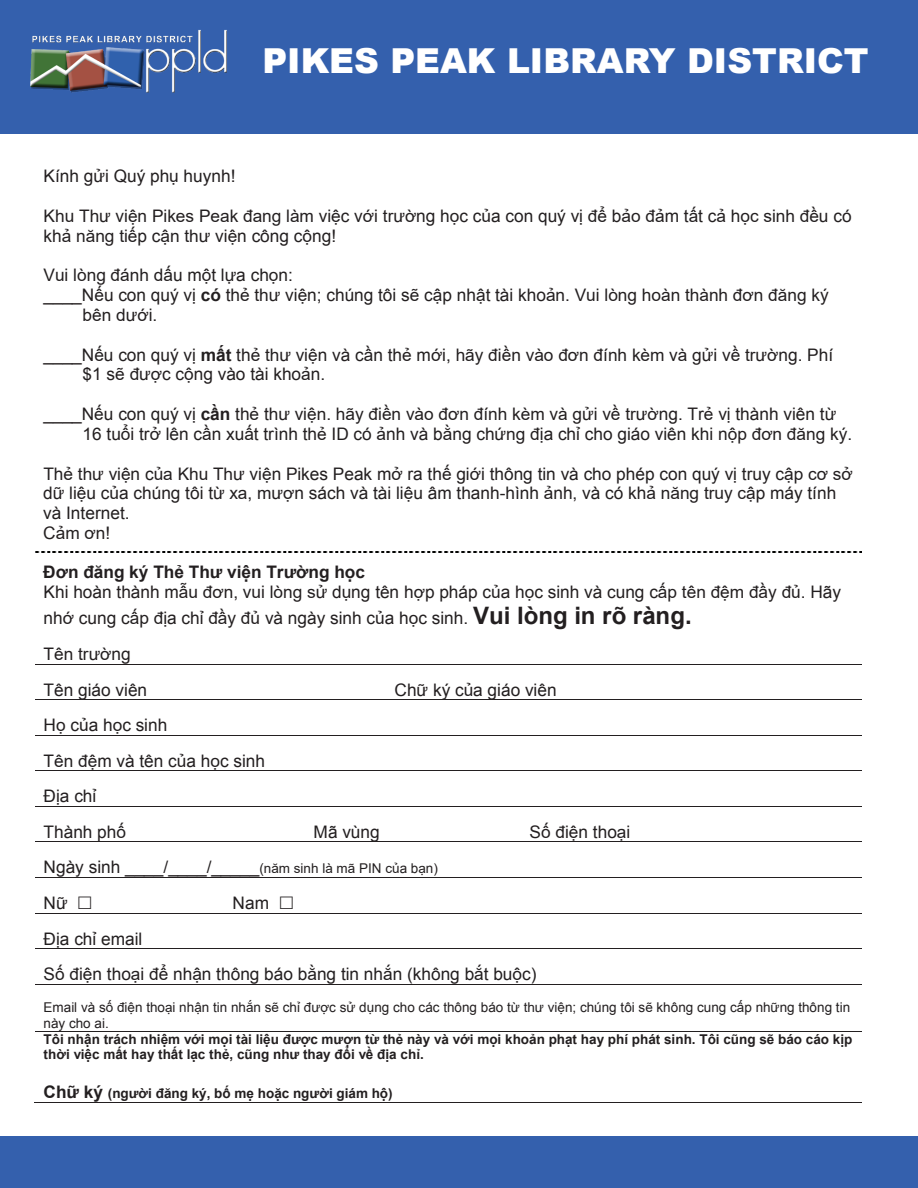
<style>
.page{position:relative;width:918px;height:1188px;background:#fff}
.page>*{position:absolute;margin:0;border:0;box-sizing:border-box;transform-origin:0 0}
.t1{font:900 34.35px "Arial";color:#fff}
.t2{font:17.25px/35.5px "Arial";color:#231f20}
.t3{font:700 17.25px "Arial";color:#231f20}
.t4{font:700 13.5px/15.5px "Arial";color:#231f20}
.t5{font:13.5px/15.5px "Arial";color:#231f20}
.s1{font-weight:700}
.s2{font-weight:700;font-size:24px}
.s3{font-size:13.5px}
.s4{font-size:17.25px}
</style>
<div class="page">
<div style="left:0;top:0;width:918px;height:134px;background:#3460ad"></div>
<img style="left:30px;top:29px;width:197px;height:64px">
<div style="left:0;top:1136px;width:918px;height:52px;background:#3460ad"></div>
<svg style="left:36px;top:552px;width:826px;height:1px"></svg>
<hr style="left:36px;top:664px;width:826px;height:1px;background:#231f20">
<hr style="left:36px;top:699px;width:826px;height:1px;background:#231f20">
<hr style="left:36px;top:735px;width:826px;height:1px;background:#231f20">
<hr style="left:36px;top:770px;width:826px;height:1px;background:#231f20">
<hr style="left:36px;top:806px;width:826px;height:1px;background:#231f20">
<hr style="left:36px;top:842px;width:826px;height:1px;background:#231f20">
<hr style="left:36px;top:877px;width:826px;height:1px;background:#231f20">
<hr style="left:36px;top:913px;width:826px;height:1px;background:#231f20">
<hr style="left:36px;top:948px;width:826px;height:1px;background:#231f20">
<hr style="left:36px;top:984px;width:826px;height:1px;background:#231f20">
<hr style="left:36px;top:1031px;width:826px;height:1px;background:#231f20">
<hr style="left:34px;top:1102px;width:828px;height:1px;background:#231f20">
<h1 class="t1" style="left:262px;top:36px;width:608px">PIKES PEAK LIBRARY DISTRICT</h1>
<p class="t2" style="left:44px;top:158px;width:193px">Kính gửi Quý phụ huynh!</p>
<p class="t2" style="left:44px;top:206px;width:810px;line-height:20px">Khu Thư viện Pikes Peak đang làm việc với trường học của con quý vị để bảo đảm tất cả học sinh đều có khả năng tiếp cận thư viện công cộng!</p>
<p class="t2" style="left:44px;top:257px;width:251px">Vui lòng đánh dấu một lựa chọn:</p>
<p class="t2" style="left:44px;top:277px;width:787px">____Nếu con quý vị <span class="s1">có</span> thẻ thư viện; chúng tôi sẽ cập nhật tài khoản. Vui lòng hoàn thành đơn đăng ký</p>
<p class="t2" style="left:83px;top:297px;width:76px">bên dưới.</p>
<p class="t2" style="left:83px;top:345px;width:752px;line-height:20px;text-indent:-39px">____Nếu con quý vị <span class="s1">mất</span> thẻ thư viện và cần thẻ mới, hãy điền vào đơn đính kèm và gửi về trường. Phí $1 sẽ được cộng vào tài khoản.</p>
<p class="t2" style="left:83px;top:404px;width:771px;line-height:20px;text-indent:-39px">____Nếu con quý vị <span class="s1">cần</span> thẻ thư viện. hãy điền vào đơn đính kèm và gửi về trường. Trẻ vị thành viên từ<br>16 tuổi trở lên cần xuất trình thẻ ID có ảnh và bằng chứng địa chỉ cho giáo viên khi nộp đơn đăng ký.</p>
<p class="t2" style="left:43px;top:464px;width:811px;line-height:19.8px">Thẻ thư viện của Khu Thư viện Pikes Peak mở ra thế giới thông tin và cho phép con quý vị truy cập cơ sở dữ liệu của chúng tôi từ xa, mượn sách và tài liệu âm thanh-hình ảnh, và có khả năng truy cập máy tính và Internet.<br>Cảm ơn!</p>
<p class="t3" style="left:43px;top:560px;width:323px">Đơn đăng ký Thẻ Thư viện Trường học</p>
<p class="t2" style="left:44px;top:579px;width:799px;line-height:26.1px">Khi hoàn thành mẫu đơn, vui lòng sử dụng tên hợp pháp của học sinh và cung cấp tên đệm đầy đủ. Hãy nhớ cung cấp địa chỉ đầy đủ và ngày sinh của học sinh. <span class="s2">Vui lòng in rõ ràng.</span></p>
<p class="t2" style="left:44px;top:636px;width:105px">Tên trường<br>Tên giáo viên</p>
<p class="t2" style="left:395px;top:672px;width:164px">Chữ ký của giáo viên</p>
<p class="t2" style="left:44px;top:708px;width:223px">Họ của học sinh<br>Tên đệm và tên của học sinh<br>Địa chỉ<br>Thành phố</p>
<p class="t2" style="left:314px;top:814px;width:68px">Mã vùng</p>
<p class="t2" style="left:530px;top:814px;width:102px">Số điện thoại</p>
<p class="t2" style="left:44px;top:850px;width:396px">Ngày sinh ____/____/_____<span class="s3">(năm sinh là mã PIN của bạn)<br></span>Nữ</p>
<p class="t2" style="left:233px;top:885px;width:38px">Nam</p>
<p class="t2" style="left:44px;top:921px;width:495px">Địa chỉ email<br>Số điện thoại để nhận thông báo bằng tin nhắn (không bắt buộc)</p>
<p class="t5" style="left:44px;top:1000px;width:808px">Email và số điện thoại nhận tin nhắn sẽ chỉ được sử dụng cho các thông báo từ thư viện; chúng tôi sẽ không cung cấp những thông tin này cho ai.</p>
<p class="t4" style="left:44px;top:1032px;width:810px">Tôi nhận trách nhiệm với mọi tài liệu được mượn từ thẻ này và với mọi khoản phạt hay phí phát sinh. Tôi cũng sẽ báo cáo kịp thời việc mất hay thất lạc thẻ, cũng như thay đổi về địa chỉ.</p>
<p class="t4" style="left:44px;top:1086px;width:351px"><span class="s4">Chữ ký</span> (người đăng ký, bố mẹ hoặc người giám hộ)</p>
</div>
